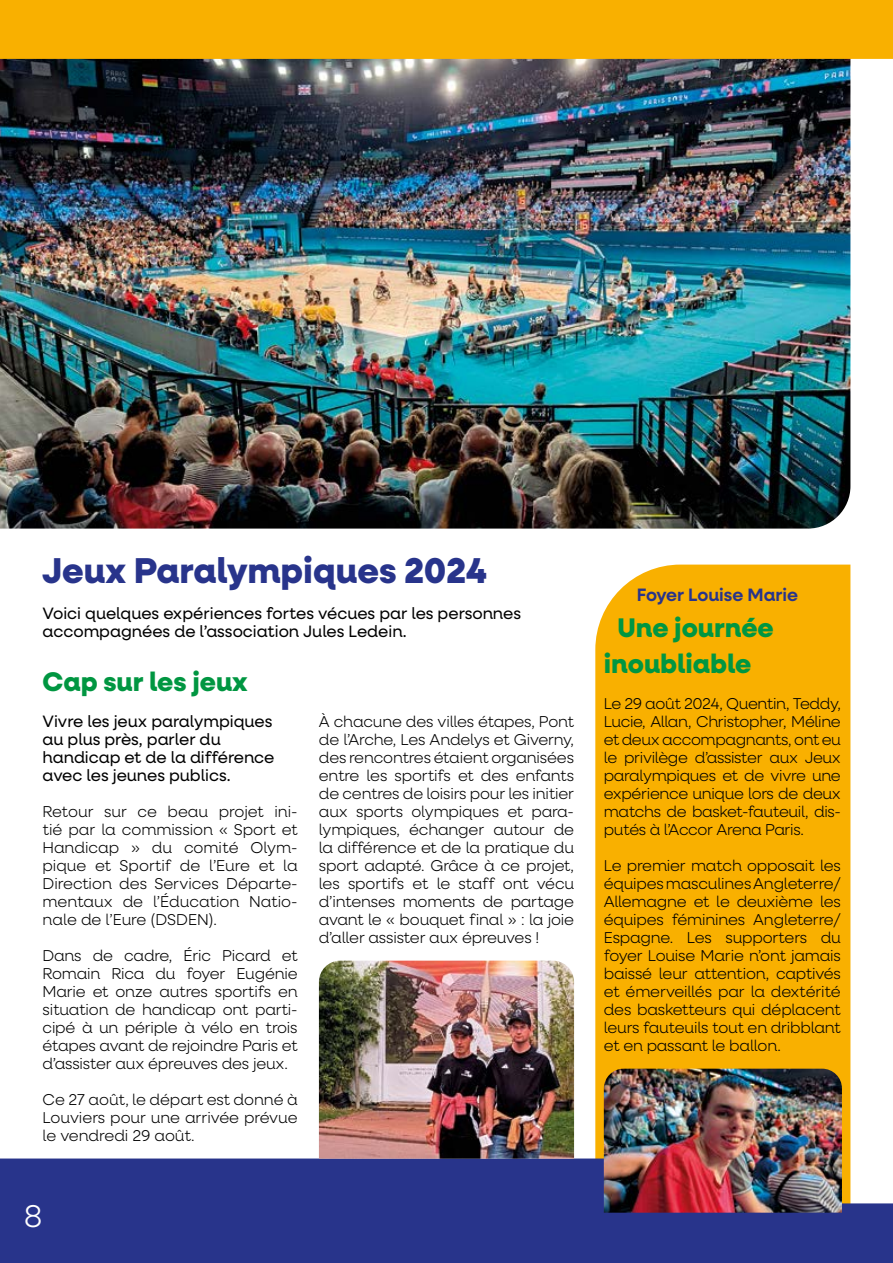
<style>
.page{position:relative;width:893px;height:1263px;background:#fff}
.page>*{position:absolute;margin:0;border:0;box-sizing:border-box;transform-origin:0 0}
.t1{font:800 36px "Neulis Neue";color:#28348b}
.t2{font:300 31.5px "Neulis Neue";color:#fff}
.t3{font:800 27px/36px "Neulis Neue";color:#009641}
.t4{font:600 18px "Neulis Neue";color:#28348b}
.t5{font:16.5px/18px "Neulis Neue";color:#000}
.t6{font:300 15.75px/18px "Neulis Neue";letter-spacing:-.01em;color:#000;text-align:justify}
</style>
<div class="page">
<img style="left:0;top:170px;width:850px;height:359px">
<div style="left:595px;top:565px;width:255px;height:593px;background:#f9b000"></div>
<img style="left:0;top:0;width:893px;height:170px">
<div style="left:0;top:1158px;width:893px;height:105px;background:#28348b"></div>
<img style="left:319px;top:961px;width:255px;height:198px">
<img style="left:604px;top:1069px;width:238px;height:144px">
<h1 class="t1" style="left:43px;top:544px;width:446px">Jeux Paralympiques 2024</h1>
<p class="t5" style="left:43px;top:603px;width:480px">Voici quelques expériences fortes vécues par les personnes accompagnées de l’association Jules Ledein.</p>
<h3 class="t3" style="left:43px;top:662px;width:207px">Cap sur les jeux</h3>
<p class="t6" style="left:319px;top:711px;width:257px">À chacune des villes étapes, Pont de l’Arche, Les Andelys et Giverny, des rencontres étaient organisées entre les sportifs et des enfants de centres de loisirs pour les initier aux sports olympiques et para&shy;lympiques, échanger autour de la différence et de la pratique du sport adapté. Grâce à ce projet, les sportifs et le staff ont vécu d’intenses moments de partage avant le « bouquet final » : la joie d’aller assister aux épreuves !</p>
<p class="t5" style="left:43px;top:711px;width:233px">Vivre les jeux paralympiques au plus près, parler du handicap et de la différence avec les jeunes publics.</p>
<p class="t6" style="left:43px;top:801px;width:257px">Retour sur ce beau projet ini&shy;tié par la commission « Sport et Handicap » du comité Olym&shy;pique et Sportif de l’Eure et la Direction des Services Départe&shy;mentaux de l’Éducation Natio&shy;nale de l’Eure (DSDEN).</p>
<p class="t6" style="left:43px;top:945px;width:257px">Dans de cadre, Éric Picard et Romain Rica du foyer Eugénie Marie et onze autres sportifs en situation de handicap ont parti&shy;cipé à un périple à vélo en trois étapes avant de rejoindre Paris et d’assister aux épreuves des jeux.</p>
<p class="t6" style="left:43px;top:1089px;width:257px">Ce 27 août, le départ est donné à Louviers pour une arrivée prévue le vendredi 29 août.</p>
<h2 class="t2" style="left:24px;top:1195px;width:20px">8</h2>
<p class="t4" style="left:637px;top:582px;width:163px">Foyer Louise Marie</p>
<h3 class="t3" style="left:604px;top:608px;width:171px;text-indent:14px">Une journée inoubliable</h3>
<p class="t6" style="left:604px;top:693px;width:239px">Le 29 août 2024, Quentin, Teddy, Lucie, Allan, Christopher, Méline et deux accompagnants, ont eu le privilège d’assister aux Jeux paralympiques et de vivre une expérience unique lors de deux matchs de basket-fauteuil, dis&shy;putés à l’Accor Arena Paris.</p>
<p class="t6" style="left:604px;top:855px;width:239px">Le premier match opposait les équipes masculines Angleterre/ Allemagne et le deuxième les équipes féminines Angleterre/ Espagne. Les supporters du foyer Louise Marie n’ont jamais baissé leur attention, captivés et émerveillés par la dextérité des basketteurs qui déplacent leurs fauteuils tout en dribblant et en passant le ballon.</p>
</div>
